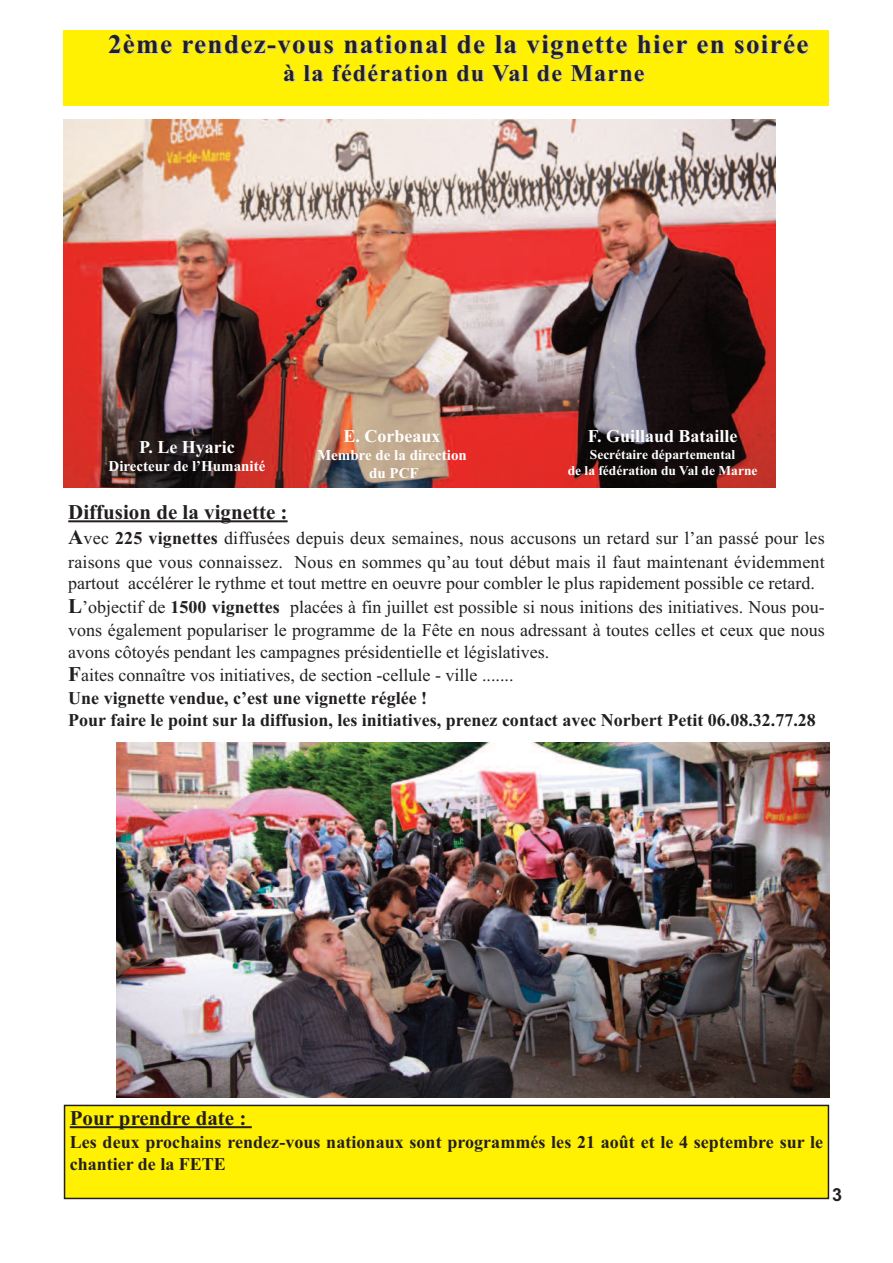
<style>
.page{position:relative;width:893px;height:1263px;background:#fff}
.page>*{position:absolute;margin:0;border:0;box-sizing:border-box;transform-origin:0 0}
.t1{font:700 27px "Times New Roman";letter-spacing:.05em;color:#231f20}
.t2{font:700 24px "Times New Roman";letter-spacing:.05em;color:#231f20}
.t3{font:700 21px "Times New Roman";color:#231f20}
.t4{font:18px/23.4px "Times New Roman";color:#231f20}
.t5{font:700 18px/22.6px "Times New Roman";color:#231f20}
.t6{font:700 18px "Times New Roman";color:#fff}
.t7{font:700 18px "Arial";color:#231f20}
.t8{font:700 15px/18px "Times New Roman";color:#fff;text-align:center}
.t9{font:700 13.5px/16.2px "Times New Roman";color:#fff;text-align:center}
.s1{font-weight:700;font-size:21px}
.s2{font-weight:700}
.s3{font-weight:400}
.s4{font-size:21px}
</style>
<div class="page">
<div style="left:64px;top:30px;width:765px;height:75px;background:#fff101"></div>
<img style="left:64px;top:119px;width:711px;height:369px">
<hr style="left:68px;top:520px;width:220px;height:2px;background:#231f20">
<div style="left:65px;top:1105px;width:763px;height:93px;background:#fff101"></div>
<div style="left:64px;top:1105px;width:765px;height:94px;border:2px solid #231f20"></div>
<hr style="left:70px;top:1126px;width:182px;height:2px;background:#231f20">
<img style="left:116px;top:742px;width:713px;height:355px">
<h1 class="t1" style="left:108px;top:27px;width:702px">2ème rendez-vous national de la vignette hier en soirée</h1>
<h2 class="t2" style="left:283px;top:59px;width:363px">à la fédération du Val de Marne</h2>
<p class="t6" style="left:139px;top:436px;width:97px">P. Le Hyaric</p>
<p class="t8" style="left:109px;top:457px;width:158px">Directeur de l’Humanité</p>
<p class="t6" style="left:343px;top:425px;width:99px">E. Corbeaux</p>
<p class="t8" style="left:317px;top:446px;width:151px">Membre de la direction du PCF</p>
<p class="t6" style="left:588px;top:425px;width:151px">F. Guillaud Bataille</p>
<p class="t9" style="left:568px;top:446px;width:191px">Secrétaire départemental<br>de la fédération du Val de Marne</p>
<p class="t3" style="left:68px;top:499px;width:221px">Diffusion de la vignette :</p>
<p class="t4" style="left:68px;top:526px;width:758px"><span class="s1">A</span>vec <span class="s2">225 vignettes</span> diffusées depuis deux semaines, nous accusons un retard sur l’an passé pour les raisons que vous connaissez. Nous en sommes qu’au tout début mais il faut maintenant évidemment</p>
<p class="t4" style="left:68px;top:571px;width:758px">partout accélérer le rythme et tout mettre en oeuvre pour combler le plus rapidement possible ce retard.<br><span class="s1">L</span>’objectif de <span class="s2">1500 vignettes</span> placées à fin juillet est possible si nous initions des initiatives. Nous pou&shy;vons également populariser le programme de la Fête en nous adressant à toutes celles et ceux que nous</p>
<p class="t5" style="left:68px;top:640px;width:749px"><span class="s3">avons côtoyés pendant les campagnes présidentielle et législatives.<br></span><span class="s4">F</span><span class="s3">aites connaître vos initiatives, de section -cellule - ville .......<br></span>Une vignette vendue, c’est une vignette réglée !<br>Pour faire le point sur la diffusion, les initiatives, prenez contact avec Norbert Petit 06.08.32.77.28</p>
<p class="t3" style="left:70px;top:1105px;width:178px">Pour prendre date :</p>
<p class="t5" style="left:70px;top:1131px;width:755px;line-height:21.6px">Les deux prochains rendez-vous nationaux sont programmés les 21 août et le 4 septembre sur le chantier de la FETE</p>
<p class="t7" style="left:832px;top:1184px;width:12px">3</p>
</div>
